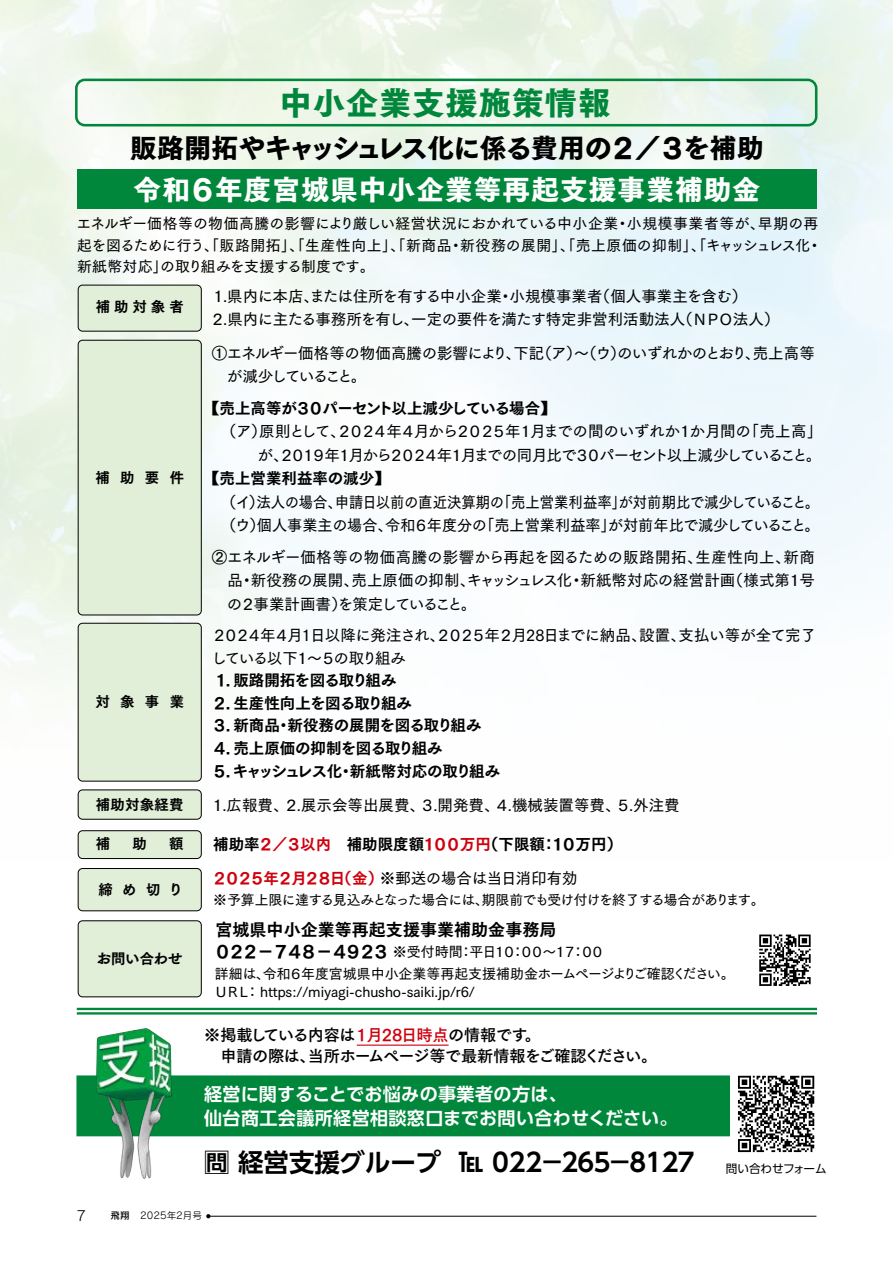
<style>
.page{position:relative;width:893px;height:1263px;background:#fff}
.page>*{position:absolute;margin:0;border:0;box-sizing:border-box;transform-origin:0 0}
.t1{font:31.95px "Tsuku Go Pro H";letter-spacing:.04em;color:#00873c}
.t2{font:27.6px "Tsuku Go Pro H";letter-spacing:.04em;color:#fff}
.t3{font:26.55px "Tsuku Go Pro H";letter-spacing:-.02em;color:#000}
.t4{font:700 25.5px "UD Shin Go Pro De";letter-spacing:-.005em;color:#000}
.t5{font:700 18px/23.4px "UD Shin Go Pro De";letter-spacing:.02em;color:#fff}
.t6{font:17.1px "Tsuku Go Pro E";color:#000}
.t7{font:16.2px/21.3px "Tsuku Go Pro B";letter-spacing:-.04em;color:#000}
.t8{font:15.45px/23.4px "Tsuku Go Pro D";letter-spacing:-.035em;color:#000}
.t9{font:15.45px/23.4px "Tsuku Go Pro D";color:#000}
.t10{font:15.45px/23.4px "Tsuku Go Pro D";letter-spacing:-.12em;color:#000;text-align:right}
.t11{font:15.45px "Tsuku Go Pro E";letter-spacing:-.01em;color:#000}
.t12{font:15.45px/22.5px "Tsuku Go Pro D";letter-spacing:-.07em;color:#000}
.t13{font:15.45px/33.8px "Tsuku Go Pro E";letter-spacing:-.09em;color:#cf000e}
.t14{font:15.45px "Tsuku Go Pro E";letter-spacing:-.05em;color:#000}
.t15{font:15.45px "Tsuku Go Pro E";letter-spacing:-.04em;color:#000}
.t16{font:15.45px "Tsuku Go Pro E";letter-spacing:-.035em;color:#000}
.t17{font:14.85px/21.3px "Tsuku Go Pro D";letter-spacing:.005em;color:#000}
.t18{font:14.4px "Tsuku Go Pro E";letter-spacing:.28em;color:#000}
.t19{font:13.95px/22.4px "Tsuku Go Pro D";letter-spacing:-.035em;color:#000}
.t20{font:13.95px "Tsuku Go Pro D";letter-spacing:-.005em;color:#000}
.t21{font:13.8px "Tsuku Go Pro D";letter-spacing:-.05em;color:#000}
.t22{font:13.8px "Rodin Pro M";color:#000}
.t23{font:11.7px "UD Shin Go Pro";letter-spacing:-.02em;color:#000}
.t24{font:9.6px "Rodin Pro M";color:#000}
.s1{color:#000}
.s2{font-family:"Tsuku Go Pro D";color:#000}
.s3{font-family:"Tsuku Go Pro E";font-size:17.1px}
.s4{color:#cf000e}
.s5{font-family:"Rodin Pro DB"}
</style>
<div class="page">
<img style="left:0;top:0;width:893px;height:860px">
<div style="left:76px;top:1075px;width:654px;height:61px;background:#00873c"></div>
<hr style="left:357px;top:1044px;width:92px;height:2px;background:#cf000e">
<svg style="left:77px;top:1008px;width:740px;height:6px;background:#108e48"></svg>
<hr style="left:75px;top:1010px;width:742px;height:2px;background:#fff">
<svg style="left:738px;top:1076px;width:76px;height:76px"></svg>
<img style="left:94px;top:1028px;width:80px;height:151px">
<div style="left:75px;top:79px;width:742px;height:47px;border:3px solid #00873c;border-radius:9px"></div>
<div style="left:77px;top:169px;width:740px;height:39px;background:#00873c"></div>
<div style="left:78px;top:921px;width:123px;height:76px;background:#e1efd8;border-radius:4px"></div>
<div style="left:78px;top:920px;width:124px;height:77px;border:1px solid #000;border-radius:4px"></div>
<div style="left:78px;top:868px;width:123px;height:43px;background:#e1efd8;border-radius:4px"></div>
<div style="left:78px;top:868px;width:124px;height:43px;border:1px solid #000;border-radius:4px"></div>
<div style="left:78px;top:831px;width:123px;height:27px;background:#e1efd8;border-radius:4px"></div>
<div style="left:78px;top:830px;width:124px;height:29px;border:1px solid #000;border-radius:4px"></div>
<div style="left:78px;top:790px;width:123px;height:29px;background:#e1efd8;border-radius:4px"></div>
<div style="left:78px;top:789px;width:124px;height:30px;border:1px solid #000;border-radius:4px"></div>
<svg style="left:759px;top:934px;width:52px;height:52px"></svg>
<div style="left:78px;top:340px;width:123px;height:275px;background:#e1efd8;border-radius:4px"></div>
<div style="left:78px;top:340px;width:124px;height:275px;border:1px solid #000;border-radius:4px"></div>
<div style="left:78px;top:285px;width:123px;height:46px;background:#e1efd8;border-radius:4px"></div>
<div style="left:78px;top:285px;width:124px;height:46px;border:1px solid #000;border-radius:4px"></div>
<div style="left:78px;top:623px;width:123px;height:158px;background:#e1efd8;border-radius:4px"></div>
<div style="left:78px;top:623px;width:124px;height:158px;border:1px solid #000;border-radius:4px"></div>
<hr style="left:208px;top:1216px;width:608px;height:1px;background:#000">
<svg style="left:206px;top:1214px;width:4px;height:4px"></svg>
<h1 class="t1" style="left:280px;top:85px;width:332px">中小企業支援施策情報</h1>
<h3 class="t3" style="left:130px;top:133px;width:635px">販路開拓やキャッシュレス化に係る費用の２／３を補助</h3>
<h2 class="t2" style="left:134px;top:174px;width:628px">令和６年度宮城県中小企業等再起支援事業補助金</h2>
<p class="t17" style="left:76px;top:212px;width:747px">エネルギー価格等の物価高騰の影響により厳しい経営状況におかれている中小企業・小規模事業者等が、早期の再起を図るために行う、「販路開拓」、「生産性向上」、「新商品・新役務の展開」、「売上原価の抑制」、「キャッシュレス化・新紙幣対応」の取り組みを支援する制度です。</p>
<p class="t18" style="left:96px;top:294px;width:90px">補助対象者</p>
<p class="t8" style="left:210px;top:283px;width:571px">１.県内に本店、または住所を有する中小企業・小規模事業者（個人事業主を含む）<br>２.県内に主たる事務所を有し、一定の要件を満たす特定非営利活動法人（ＮＰＯ法人）</p>
<p class="t18" style="left:95px;top:465px;width:90px">補助要件</p>
<p class="t18" style="left:95px;top:689px;width:90px">対象事業</p>
<p class="t8" style="left:227px;top:339px;width:590px;text-indent:-15px">①エネルギー価格等の物価高騰の影響により、下記（ア）～（ウ）のいずれかのとおり、売上高等が減少していること。</p>
<p class="t14" style="left:204px;top:394px;width:353px">【売上高等が３０パーセント以上減少している場合】</p>
<p class="t10" style="left:221px;top:418px;width:603px">（ア）原則として、２０２４年４月から２０２５年１月までの間のいずれか１か月間の「売上高」が、２０１９年１月から２０２４年１月までの同月比で３０パーセント以上減少していること。</p>
<p class="t11" style="left:204px;top:465px;width:187px">【売上営業利益率の減少】</p>
<p class="t9" style="left:221px;top:488px;width:600px">（イ）法人の場合、申請日以前の直近決算期の「売上営業利益率」が対前期比で減少していること。（ウ）個人事業主の場合、令和６年度分の「売上営業利益率」が対前年比で減少していること。</p>
<p class="t8" style="left:227px;top:544px;width:590px;text-align:justify;text-indent:-15px">②エネルギー価格等の物価高騰の影響から再起を図るための販路開拓、生産性向上、新商品・新役務の展開、売上原価の抑制、キャッシュレス化・新紙幣対応の経営計画（様式第１号の２事業計画書）を策定していること。</p>
<p class="t12" style="left:211px;top:622px;width:607px">２０２４年４月1日以降に発注され、２０２５年２月28日までに納品、設置、支払い等が全て完了している以下１～５の取り組み</p>
<p class="t16" style="left:214px;top:667px;width:185px">１. 販路開拓を図る取り組み</p>
<p class="t11" style="left:212px;top:689px;width:202px">２. 生産性向上を図る取り組み</p>
<p class="t11" style="left:212px;top:712px;width:271px">３. 新商品・新役務の展開を図る取り組み</p>
<p class="t11" style="left:212px;top:734px;width:232px">４. 売上原価の抑制を図る取り組み</p>
<p class="t15" style="left:212px;top:757px;width:290px">５. キャッシュレス化・新紙幣対応の取り組み</p>
<p class="t18" style="left:96px;top:791px;width:89px">補助対象経費</p>
<p class="t9" style="left:210px;top:791px;width:471px">１.広報費、２.展示会等出展費、３.開発費、４.機械装置等費、５.外注費</p>
<p class="t18" style="left:96px;top:831px;width:16px">補</p>
<p class="t18" style="left:133px;top:831px;width:16px">助</p>
<p class="t18" style="left:169px;top:831px;width:16px">額</p>
<p class="t13" style="left:212px;top:826px;width:412px"><span class="s1">補助率</span>２／３以内<span class="s1">　補助限度額</span>１００万円<span class="s1">（下限額：１０万円）<br></span>２０２５年２月２８日（金）<span class="s2">※郵送の場合は当日消印有効</span></p>
<p class="t18" style="left:98px;top:877px;width:86px">締め切り</p>
<p class="t21" style="left:213px;top:888px;width:553px">※予算上限に達する見込みとなった場合には、期限前でも受け付けを終了する場合があります。</p>
<p class="t18" style="left:97px;top:946px;width:87px">お問い合わせ</p>
<p class="t6" style="left:215px;top:914px;width:342px">宮城県中小企業等再起支援事業補助金事務局</p>
<p class="t19" style="left:214px;top:939px;width:522px"><span class="s3">０２２－７４８－４９２３</span> ※受付時間：平日１０：００～１７：００<br>詳細は、令和６年度宮城県中小企業等再起支援補助金ホームページよりご確認ください。</p>
<p class="t20" style="left:214px;top:980px;width:262px">ＵＲＬ： https://miyagi-chusho-saiki.jp/r6/</p>
<p class="t7" style="left:204px;top:1022px;width:455px">※掲載している内容は<span class="s4">1月28日時点</span>の情報です。<br>　申請の際は、当所ホームページ等で最新情報をご確認ください。</p>
<p class="t5" style="left:204px;top:1082px;width:475px">経営に関することでお悩みの事業者の方は、<br>仙台商工会議所経営相談窓口までお問い合わせください。</p>
<h3 class="t4" style="left:204px;top:1142px;width:496px">問 経営支援グループ ℡ 022－２６５－８１２７</h3>
<p class="t23" style="left:726px;top:1159px;width:102px">問い合わせフォーム</p>
<p class="t22" style="left:77px;top:1206px;width:11px">7</p>
<p class="t24" style="left:111px;top:1209px;width:93px"><span class="s5">飛翔</span> 2025年2月号</p>
</div>
